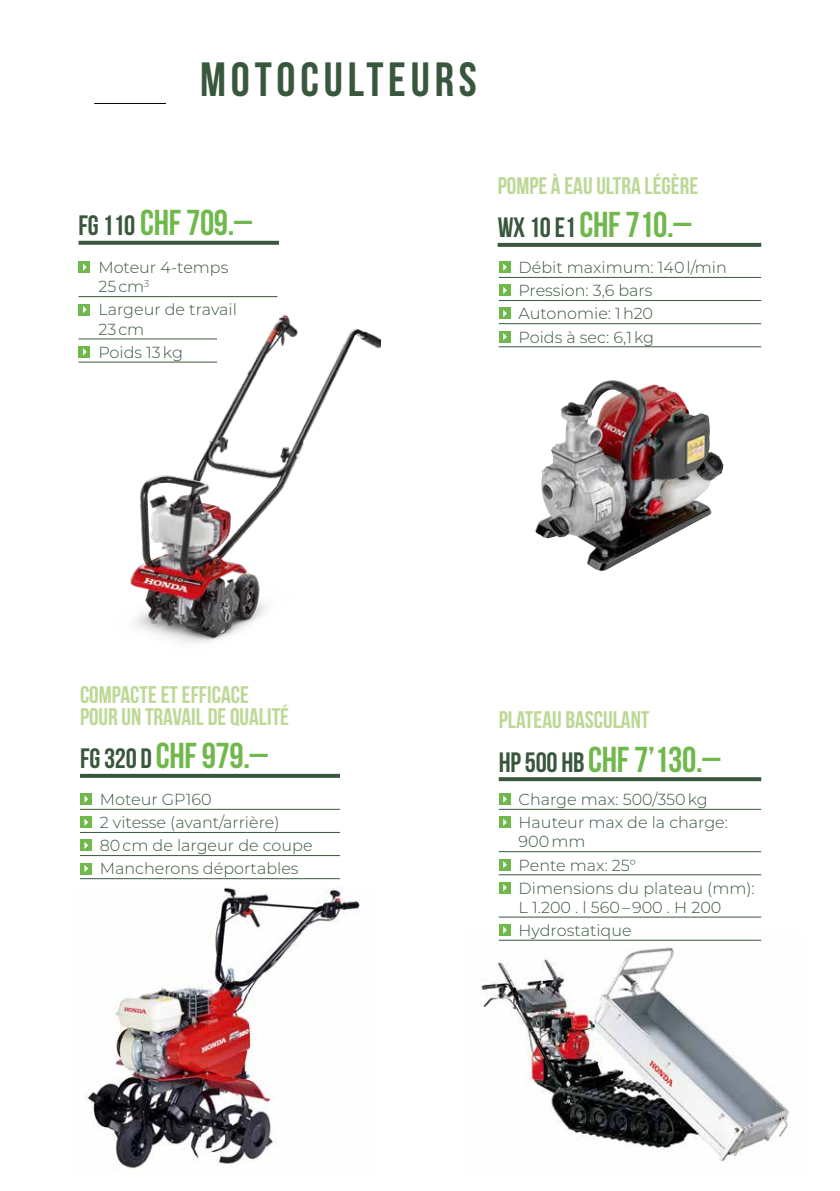
<style>
.page{position:relative;width:840px;height:1191px;background:#fff}
.page>*{position:absolute;margin:0;border:0;box-sizing:border-box;transform-origin:0 0}
.t1{font:700 48px "Bebas Neue";letter-spacing:.1em;color:#39573d}
.t2{font:700 36px "Bebas Neue";letter-spacing:-.01em;color:#71b84c}
.t3{font:700 24px/21.6px "Bebas Neue";color:#bcd894}
.t4{font:300 16px/23.2px "Montserrat";color:#39573d}
.s1{font-size:28px;color:#39573d}
</style>
<div class="page">
<img style="left:481px;top:932px;width:309px;height:231px">
<img style="left:535px;top:380px;width:188px;height:191px">
<img style="left:85px;top:887px;width:276px;height:282px">
<svg style="left:78px;top:241px;width:201px;height:4px"></svg>
<hr style="left:78px;top:296px;width:199px;height:1px;background:#39573d">
<div style="left:78px;top:261px;width:12px;height:12px;background:#71b84c"></div>
<svg style="left:83px;top:263px;width:4px;height:8px"></svg>
<svg style="left:78px;top:304px;width:12px;height:11px"></svg>
<hr style="left:498px;top:277px;width:262px;height:1px;background:#39573d">
<hr style="left:498px;top:300px;width:262px;height:1px;background:#39573d">
<hr style="left:498px;top:323px;width:262px;height:1px;background:#39573d">
<hr style="left:498px;top:346px;width:262px;height:1px;background:#39573d">
<div style="left:498px;top:261px;width:12px;height:12px;background:#71b84c"></div>
<svg style="left:503px;top:263px;width:3px;height:8px"></svg>
<div style="left:498px;top:284px;width:12px;height:12px;background:#71b84c"></div>
<svg style="left:503px;top:287px;width:3px;height:7px"></svg>
<div style="left:498px;top:307px;width:12px;height:12px;background:#71b84c"></div>
<svg style="left:503px;top:310px;width:3px;height:7px"></svg>
<div style="left:498px;top:331px;width:12px;height:11px;background:#71b84c"></div>
<svg style="left:503px;top:333px;width:3px;height:7px"></svg>
<svg style="left:497px;top:243px;width:263px;height:4px"></svg>
<hr style="left:80px;top:809px;width:260px;height:1px;background:#39573d">
<hr style="left:80px;top:832px;width:260px;height:1px;background:#39573d">
<hr style="left:80px;top:855px;width:260px;height:1px;background:#39573d">
<hr style="left:80px;top:878px;width:260px;height:1px;background:#39573d">
<div style="left:80px;top:793px;width:12px;height:12px;background:#71b84c"></div>
<svg style="left:84px;top:795px;width:4px;height:8px"></svg>
<div style="left:80px;top:816px;width:12px;height:12px;background:#71b84c"></div>
<svg style="left:84px;top:818px;width:4px;height:8px"></svg>
<div style="left:80px;top:839px;width:12px;height:12px;background:#71b84c"></div>
<svg style="left:84px;top:842px;width:4px;height:7px"></svg>
<div style="left:80px;top:862px;width:12px;height:12px;background:#71b84c"></div>
<svg style="left:84px;top:865px;width:4px;height:7px"></svg>
<svg style="left:80px;top:774px;width:260px;height:4px"></svg>
<hr style="left:498px;top:809px;width:262px;height:1px;background:#39573d">
<hr style="left:498px;top:851px;width:262px;height:1px;background:#39573d">
<hr style="left:498px;top:874px;width:262px;height:1px;background:#39573d">
<hr style="left:498px;top:916px;width:262px;height:1px;background:#39573d">
<hr style="left:498px;top:940px;width:262px;height:1px;background:#39573d">
<div style="left:498px;top:793px;width:12px;height:12px;background:#71b84c"></div>
<svg style="left:503px;top:795px;width:3px;height:8px"></svg>
<div style="left:498px;top:816px;width:12px;height:12px;background:#71b84c"></div>
<svg style="left:503px;top:818px;width:3px;height:8px"></svg>
<div style="left:498px;top:858px;width:12px;height:12px;background:#71b84c"></div>
<svg style="left:503px;top:861px;width:3px;height:7px"></svg>
<div style="left:498px;top:881px;width:12px;height:12px;background:#71b84c"></div>
<svg style="left:503px;top:884px;width:3px;height:7px"></svg>
<div style="left:498px;top:924px;width:12px;height:12px;background:#71b84c"></div>
<svg style="left:503px;top:926px;width:3px;height:7px"></svg>
<svg style="left:498px;top:777px;width:262px;height:4px"></svg>
<img style="left:78px;top:310px;width:302px;height:333px">
<hr style="left:94px;top:103px;width:72px;height:1px;background:#000">
<h1 class="t1" style="left:200px;top:53px;width:278px">MOTOCULTEURS</h1>
<h2 class="t2" style="left:78px;top:203px;width:175px"><span class="s1">FG 110</span> CHF 709.–</h2>
<p class="t4" style="left:98px;top:257px;width:131px;line-height:19.2px">Moteur 4-temps<br>25 cm<sup>3</sup></p>
<p class="t4" style="left:98px;top:300px;width:140px;line-height:19.2px">Largeur de travail<br>23 cm</p>
<p class="t4" style="left:98px;top:340px;width:86px">Poids 13 kg</p>
<h3 class="t3" style="left:497px;top:175px;width:202px">POMPE À EAU ULTRA LÉGÈRE</h3>
<h2 class="t2" style="left:497px;top:205px;width:195px"><span class="s1">WX 10 E1</span> CHF 710.–</h2>
<p class="t4" style="left:518px;top:255px;width:209px">Débit maximum: 140 l/min<br>Pression: 3,6 bars<br>Autonomie: 1 h20<br>Poids à sec: 6,1 kg</p>
<h3 class="t3" style="left:80px;top:684px;width:210px">COMPACTE ET EFFICACE<br>POUR UN TRAVAIL DE QUALITÉ</h3>
<h2 class="t2" style="left:80px;top:736px;width:189px"><span class="s1">FG 320 D</span> CHF 979.–</h2>
<p class="t4" style="left:100px;top:787px;width:214px">Moteur GP160<br>2 vitesse (avant/arrière)<br>80 cm de largeur de coupe<br>Mancherons déportables</p>
<h3 class="t3" style="left:498px;top:709px;width:152px">PLATEAU BASCULANT</h3>
<h2 class="t2" style="left:498px;top:739px;width:223px"><span class="s1">HP 500 HB</span> CHF 7’130.–</h2>
<p class="t4" style="left:518px;top:787px;width:211px">Charge max: 500/350 kg<br>Hauteur max de la charge:</p>
<p class="t4" style="left:518px;top:829px;width:237px">900 mm<br>Pente max: 25°<br>Dimensions du plateau (mm):</p>
<p class="t4" style="left:518px;top:895px;width:204px">L 1.200 . l 560 – 900 . H 200<br>Hydrostatique</p>
</div>
